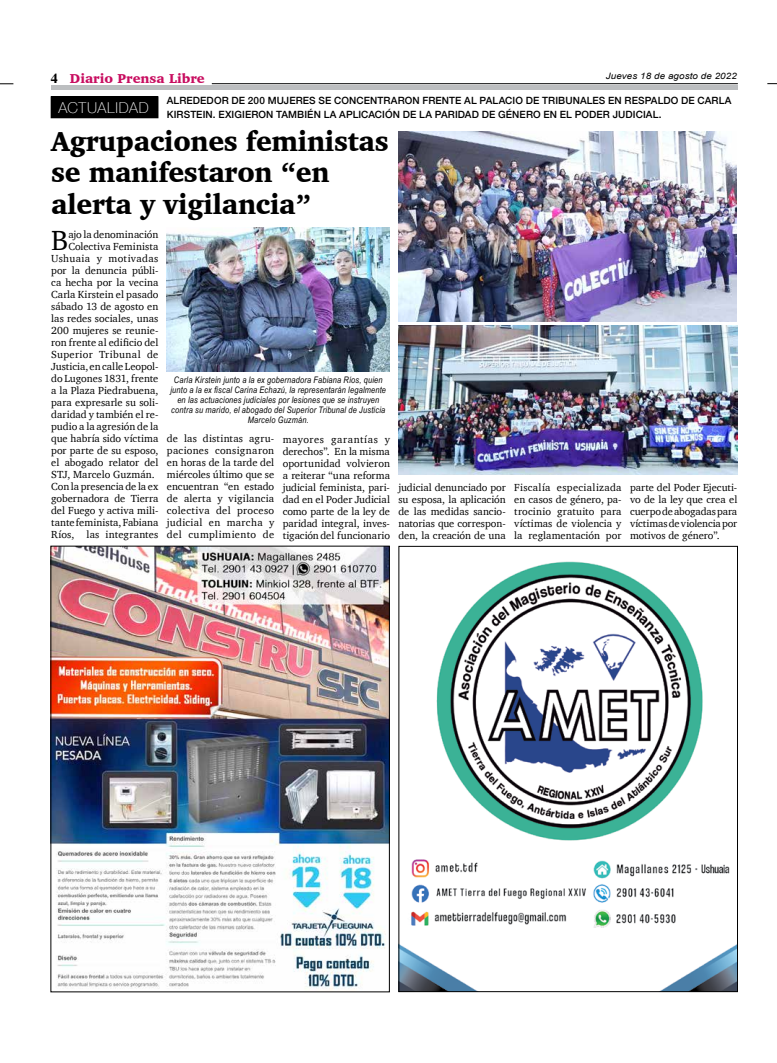
<style>
.page{position:relative;width:777px;height:1063px;background:#fff}
.page>*{position:absolute;margin:0;border:0;box-sizing:border-box;transform-origin:0 0}
.t1{font:28.4px "Charter";color:#000}
.t2{font:900 28.2px/31.2px "Charter";letter-spacing:-.01em;color:#000;scale:.95 1}
.t3{font:100 15px "Helvetica Neue";letter-spacing:.055em;color:#fff}
.t4{font:900 13.2px "Charter";color:#c80c5f}
.t5{font:10.5px/12px "Charter";letter-spacing:.005em;color:#000;text-align:justify}
.t6{font:10.5px "Charter";letter-spacing:.035em;color:#000}
.t7{font:10.5px "Charter";letter-spacing:.03em;color:#000}
.t8{font:500 10px/14px "Helvetica Neue";letter-spacing:.01em;color:#000}
.t9{font:italic 9px/10px "Arial Narrow";letter-spacing:.02em;color:#000;text-align:center}
.t10{font:italic 8.8px "Arial";letter-spacing:.01em;color:#000;scale:1.11 1}
.s1{font-family:"Times";font-weight:700;font-size:14px;color:#000}
</style>
<div class="page">
<hr style="left:212px;top:83px;width:526px;height:1px;background:#000">
<svg style="left:0;top:84px;width:13px;height:1px"></svg>
<div style="left:51px;top:85px;width:686px;height:5px;background:#bcbec0"></div>
<img style="left:53px;top:548px;width:334px;height:442px">
<img style="left:400px;top:561px;width:336px;height:429px">
<div style="left:398px;top:546px;width:340px;height:446px;border:1px solid #000"></div>
<div style="left:51px;top:97px;width:107px;height:21px;background:#000"></div>
<img style="left:398px;top:131px;width:339px;height:191px">
<img style="left:167px;top:228px;width:223px;height:143px">
<img style="left:398px;top:326px;width:339px;height:148px">
<p class="t10" style="left:606px;top:70px;width:119px">Jueves 18 de agosto de 2022</p>
<p class="t4" style="left:51px;top:70px;width:155px"><span class="s1">4</span> Diario Prensa Libre</p>
<h3 class="t3" style="left:58px;top:96px;width:92px">ACTUALIDAD</h3>
<p class="t8" style="left:167px;top:93px;width:566px">ALREDEDOR DE 200 MUJERES SE CONCENTRARON FRENTE AL PALACIO DE TRIBUNALES EN RESPALDO DE CARLA<br>KIRSTEIN. EXIGIERON TAMBIÉN LA APLICACIÓN DE LA PARIDAD DE GÉNERO EN EL PODER JUDICIAL.</p>
<h2 class="t2" style="left:51px;top:125px;width:357px">Agrupaciones feministas se manifestaron “en alerta y vigilancia”</h2>
<h1 class="t1" style="left:51px;top:216px;width:19px">B</h1>
<p class="t5" style="left:68px;top:228px;width:92px">ajo la denominación</p>
<p class="t5" style="left:68px;top:240px;width:92px">Colectiva Feminista</p>
<p class="t7" style="left:51px;top:249px;width:109px">Ushuaia y motivadas</p>
<p class="t5" style="left:51px;top:264px;width:109px">por la denuncia públi-</p>
<p class="t5" style="left:51px;top:276px;width:109px">ca hecha por la vecina</p>
<p class="t5" style="left:51px;top:288px;width:109px">Carla Kirstein el pasado</p>
<p class="t5" style="left:51px;top:300px;width:109px">sábado 13 de agosto en</p>
<p class="t5" style="left:51px;top:312px;width:109px">las redes sociales, unas</p>
<p class="t5" style="left:51px;top:324px;width:109px">200 mujeres se reunie-</p>
<p class="t5" style="left:51px;top:336px;width:109px">ron frente al edificio del</p>
<p class="t6" style="left:51px;top:345px;width:109px">Superior Tribunal de</p>
<p class="t5" style="left:51px;top:360px;width:109px">Justicia, en calle Leopol-</p>
<p class="t5" style="left:51px;top:372px;width:109px">do Lugones 1831, frente</p>
<p class="t5" style="left:51px;top:384px;width:109px">a la Plaza Piedrabuena,</p>
<p class="t5" style="left:51px;top:396px;width:109px">para expresarle su soli-</p>
<p class="t5" style="left:51px;top:408px;width:109px">daridad y también el re-</p>
<p class="t5" style="left:51px;top:420px;width:109px">pudio a la agresión de la</p>
<p class="t5" style="left:51px;top:432px;width:109px">que habría sido víctima</p>
<p class="t5" style="left:51px;top:444px;width:109px">por parte de su esposo,</p>
<p class="t5" style="left:51px;top:456px;width:109px">el abogado relator del</p>
<p class="t5" style="left:51px;top:468px;width:105px">STJ, Marcelo Guzmán.</p>
<p class="t5" style="left:51px;top:480px;width:109px">Con la presencia de la ex</p>
<p class="t5" style="left:51px;top:492px;width:109px">gobernadora de Tierra</p>
<p class="t5" style="left:51px;top:504px;width:109px">del Fuego y activa mili-</p>
<p class="t5" style="left:51px;top:516px;width:109px">tante feminista, Fabiana</p>
<p class="t5" style="left:51px;top:528px;width:109px">Ríos, las integrantes</p>
<p class="t9" style="left:170px;top:375px;width:217px">Carla Kirstein junto a la ex gobernadora Fabiana Ríos, quien junto a la ex fiscal Carina Echazú, la representarán legalmente en las actuaciones judiciales por lesiones que se instruyen contra su marido, el abogado del Superior Tribunal de Justicia Marcelo Guzmán.</p>
<p class="t5" style="left:167px;top:432px;width:109px">de las distintas agru&shy;paciones consignaron en horas de la tarde del miércoles último que se encuentran “en estado de alerta y vigilancia colectiva del proceso judicial en marcha y del cumplimiento de</p>
<p class="t5" style="left:283px;top:433px;width:109px">mayores garantías y derechos”. En la misma oportunidad volvieron a reiterar “una reforma judicial feminista, pari&shy;dad en el Poder Judicial como parte de la ley de paridad integral, inves&shy;tigación del funcionario</p>
<p class="t5" style="left:398px;top:481px;width:109px">judicial denunciado por su esposa, la aplicación de las medidas sancio&shy;natorias que correspon&shy;den, la creación de una</p>
<p class="t5" style="left:514px;top:481px;width:109px">Fiscalía especializada en casos de género, pa&shy;trocinio gratuito para víctimas de violencia y la reglamentación por</p>
<p class="t5" style="left:630px;top:481px;width:109px">parte del Poder Ejecuti&shy;vo de la ley que crea el cuerpo de abogadas para víctimas de violencia por motivos de género”.</p>
</div>
